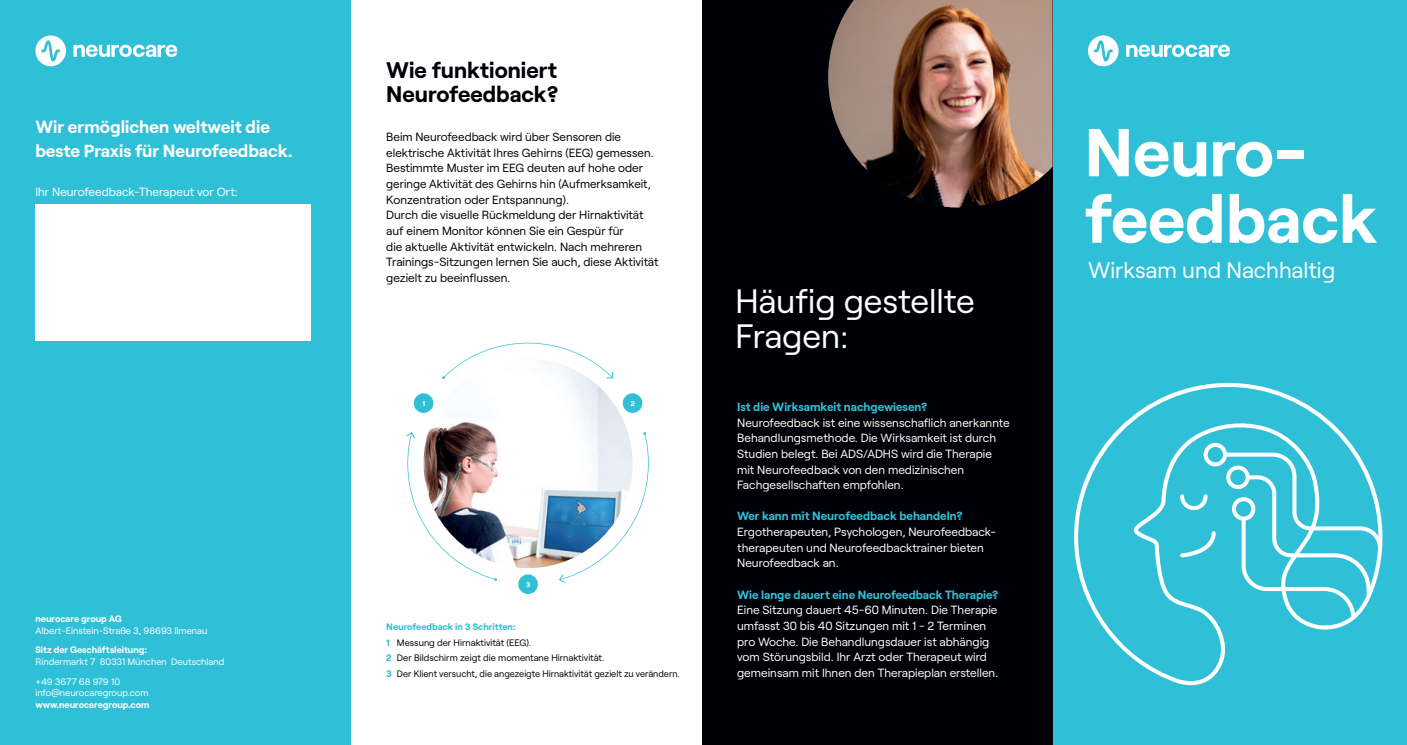
<style>
.page{position:relative;width:1407px;height:745px;background:#fff}
.page>*{position:absolute;margin:0;border:0;box-sizing:border-box;transform-origin:0 0}
.t1{font:700 67.5px/66.4px "Roobert";color:#fff}
.t2{font:33.75px/35.1px "Roobert";color:#fff}
.t3{font:700 22.5px/23.5px "Roobert";color:#000008}
.t4{font:22.5px "Roobert";color:#fff}
.t5{font:700 17.5px/23.4px "Roobert";color:#fff}
.t6{font:11.88px/15.6px "Roobert";color:#fff}
.t7{font:11.88px/15.6px "Roobert";color:#000008}
.t8{font:700 11.88px "Roobert";color:#30c0d5}
.t9{font:9.38px/15.6px "Roobert";color:#000008}
.t10{font:9.38px/19.5px "Roobert";color:#fff}
.t11{font:700 9.38px "Roobert";color:#fff}
.t12{font:700 6.88px "Roobert";color:#fff}
.s1{font-weight:700;color:#30c0d5}
</style>
<div class="page">
<div style="left:1052px;top:0;width:355px;height:744px;background:#2fc0d7"></div>
<svg style="left:1074px;top:382px;width:283px;height:304px"></svg>
<svg style="left:1180px;top:442px;width:202px;height:175px"></svg>
<div style="left:0;top:0;width:351px;height:744px;background:#2fc0d7"></div>
<div style="left:702px;top:0;width:350px;height:744px;background:#000008"></div>
<svg style="left:1126px;top:45px;width:104px;height:12px"></svg>
<div style="left:1088px;top:35px;width:30px;height:31px;background:#fff;border-radius:50%"></div>
<svg style="left:1094px;top:40px;width:18px;height:21px"></svg>
<svg style="left:74px;top:45px;width:103px;height:12px"></svg>
<div style="left:35px;top:35px;width:31px;height:31px;background:#fff;border-radius:50%"></div>
<svg style="left:41px;top:40px;width:19px;height:21px"></svg>
<img style="left:828px;top:0;width:224px;height:207px">
<svg style="left:407px;top:342px;width:242px;height:237px"></svg>
<svg style="left:406px;top:431px;width:9px;height:8px"></svg>
<svg style="left:559px;top:573px;width:7px;height:10px"></svg>
<svg style="left:606px;top:371px;width:7px;height:7px"></svg>
<img style="left:423px;top:358px;width:209px;height:209px;border-radius:105px">
<div style="left:414px;top:393px;width:19px;height:19px;background:#30c0d5;border-radius:50%"></div>
<div style="left:623px;top:393px;width:19px;height:19px;background:#30c0d5;border-radius:50%"></div>
<div style="left:518px;top:574px;width:20px;height:19px;background:#30c0d5;border-radius:50%"></div>
<div style="left:35px;top:203px;width:275px;height:137px;background:#fff"></div>
<h3 class="t5" style="left:35px;top:114px;width:259px">Wir ermöglichen weltweit die beste Praxis für Neurofeedback.</h3>
<p class="t6" style="left:35px;top:183px;width:204px">Ihr Neurofeedback-Therapeut vor Ort:</p>
<p class="t11" style="left:35px;top:611px;width:88px">neurocare group AG</p>
<p class="t10" style="left:35px;top:619px;width:173px">Albert-Einstein-Straße 3, 98693 Ilmenau</p>
<p class="t11" style="left:35px;top:642px;width:113px">Sitz der Geschäftsleitung:</p>
<p class="t10" style="left:35px;top:651px;width:190px">Rindermarkt 7 80331 München Deutschland +49 3677 68 979 10</p>
<p class="t10" style="left:35px;top:682px;width:115px">info@neurocaregroup.com</p>
<p class="t11" style="left:35px;top:697px;width:116px">www.neurocaregroup.com</p>
<h3 class="t3" style="left:386px;top:57px;width:174px">Wie funktioniert<br>Neurofeedback?</h3>
<p class="t7" style="left:386px;top:128px;width:274px">Beim Neurofeedback wird über Sensoren die elektrische Aktivität Ihres Gehirns (EEG) gemessen.<br>Bestimmte Muster im EEG deuten auf hohe oder geringe Aktivität des Gehirns hin (Aufmerksamkeit, Konzentration oder Entspannung).<br>Durch die visuelle Rückmeldung der Hirnaktivität auf einem Monitor können Sie ein Gespür für<br>die aktuelle Aktivität entwickeln. Nach mehreren Trainings-Sitzungen lernen Sie auch, diese Aktivität gezielt zu beeinflussen.</p>
<p class="t12" style="left:422px;top:397px;width:4px">1</p>
<p class="t12" style="left:631px;top:397px;width:5px">2</p>
<p class="t12" style="left:526px;top:578px;width:6px">3</p>
<p class="t9" style="left:386px;top:617px;width:295px"><span class="s1">Neurofeedback in 3 Schritten:<br>1</span> Messung der Hirnaktivität (EEG).<br><span class="s1">2</span> Der Bildschirm zeigt die momentane Hirnaktivität.<br><span class="s1">3</span> Der Klient versucht, die angezeigte Hirnaktivität gezielt zu verändern.</p>
<h2 class="t2" style="left:735px;top:281px;width:241px">Häufig gestellte<br>Fragen:</h2>
<p class="t8" style="left:737px;top:397px;width:192px">Ist die Wirksamkeit nachgewiesen?</p>
<p class="t6" style="left:737px;top:413px;width:274px">Neurofeedback ist eine wissenschaflich anerkannte Behandlungsmethode. Die Wirksamkeit ist durch Studien belegt. Bei ADS/ADHS wird die Therapie mit Neurofeedback von den medizinischen Fachgesellschaften empfohlen.</p>
<p class="t8" style="left:737px;top:506px;width:227px">Wer kann mit Neurofeedback behandeln?</p>
<p class="t6" style="left:737px;top:523px;width:260px">Ergotherapeuten, Psychologen, Neurofeedback&shy;therapeuten und Neurofeedbacktrainer bieten<br>Neurofeedback an.</p>
<p class="t8" style="left:737px;top:585px;width:263px">Wie lange dauert eine Neurofeedback Therapie?</p>
<p class="t6" style="left:737px;top:601px;width:263px">Eine Sitzung dauert 45-60 Minuten. Die Therapie umfasst 30 bis 40 Sitzungen mit 1 - 2 Terminen pro Woche. Die Behandlungsdauer ist abhängig vom Störungsbild. Ihr Arzt oder Therapeut wird gemeinsam mit Ihnen den Therapieplan erstellen.</p>
<h1 class="t1" style="left:1084px;top:113px;width:294px">Neuro&shy;feedback</h1>
<h3 class="t4" style="left:1088px;top:253px;width:249px">Wirksam und Nachhaltig</h3>
</div>
